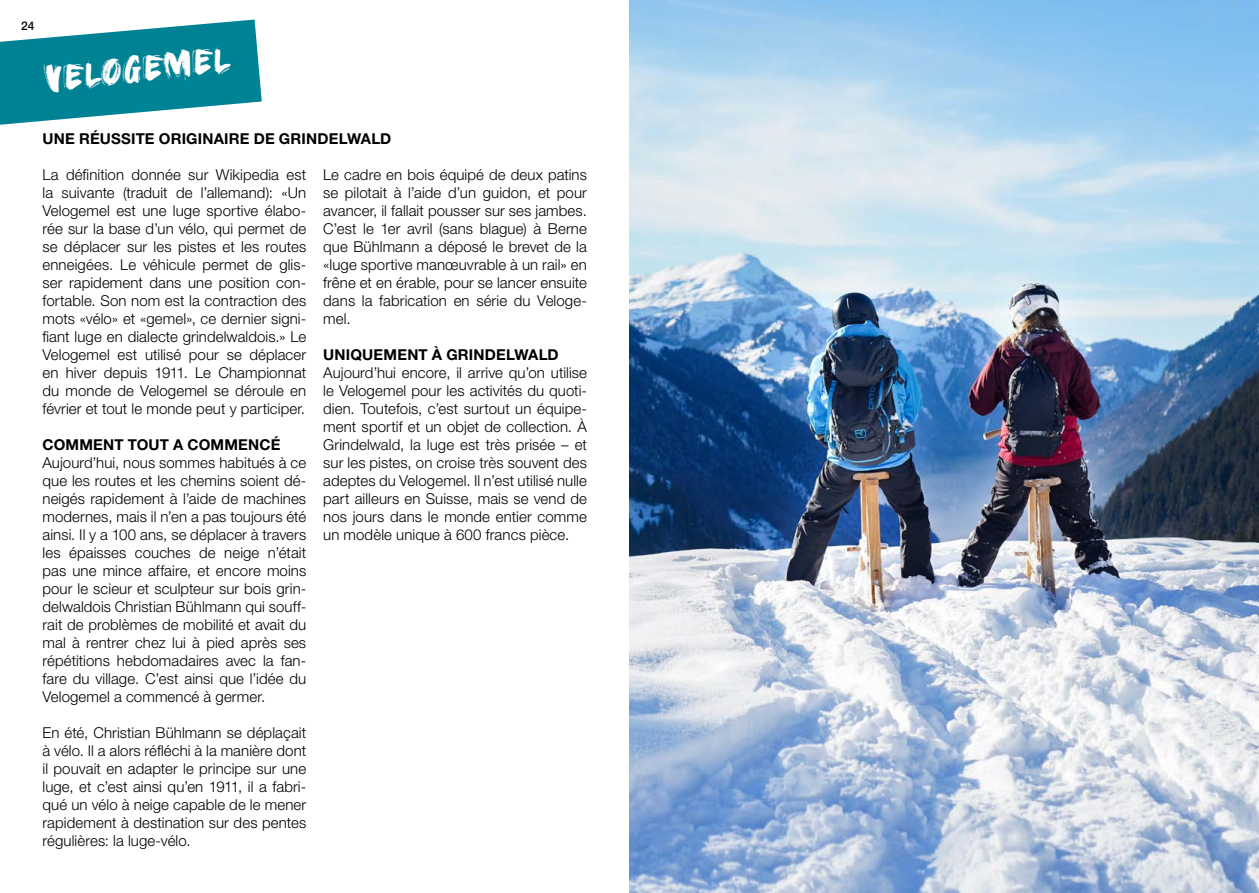
<style>
.page{position:relative;width:1259px;height:893px;background:#fff}
.page>*{position:absolute;margin:0;border:0;box-sizing:border-box;transform-origin:0 0}
.t1{font:45px "Gold Under The Mud";color:#fff}
.t2{font:300 15px/18px "Helvetica Neue LT Std";letter-spacing:.005em;color:#000;text-align:justify}
.t3{font:700 15px "Helvetica Neue LT Std";letter-spacing:.01em;color:#000}
.t4{font:500 12px "Helvetica Neue LT Std";color:#000}
</style>
<div class="page">
<img style="left:629px;top:0;width:630px;height:893px">
<svg style="left:0;top:20px;width:262px;height:105px"></svg>
<p class="t4" style="left:21px;top:18px;width:15px">24</p>
<h1 class="t1" style="left:42px;top:50px;width:188px;rotate:-6deg">VELOGEMEL</h1>
<p class="t3" style="left:43px;top:129px;width:350px">UNE RÉUSSITE ORIGINAIRE DE GRINDELWALD</p>
<p class="t2" style="left:43px;top:165px;width:265px">La définition donnée sur Wikipedia est la suivante (traduit de l’allemand): «Un Velogemel est une luge sportive élabo&shy;rée sur la base d’un vélo, qui permet de se déplacer sur les pistes et les routes enneigées. Le véhicule permet de glis&shy;ser rapidement dans une position con&shy;fortable. Son nom est la contraction des mots «vélo» et «gemel», ce dernier signi&shy;fiant luge en dialecte grindelwaldois.» Le Velogemel est utilisé pour se déplacer en hiver depuis 1911. Le Championnat du monde de Velogemel se déroule en février et tout le monde peut y participer.</p>
<p class="t3" style="left:43px;top:435px;width:239px">COMMENT TOUT A COMMENCÉ</p>
<p class="t2" style="left:43px;top:453px;width:265px">Aujourd’hui, nous sommes habitués à ce que les routes et les chemins soient dé&shy;neigés rapidement à l’aide de machines modernes, mais il n’en a pas toujours été ainsi. Il y a 100 ans, se déplacer à travers les épaisses couches de neige n’était pas une mince affaire, et encore moins pour le scieur et sculpteur sur bois grin&shy;delwaldois Christian Bühlmann qui souff&shy;rait de problèmes de mobilité et avait du mal à rentrer chez lui à pied après ses répétitions hebdomadaires avec la fan&shy;fare du village. C’est ainsi que l’idée du Velogemel a commencé à germer.</p>
<p class="t2" style="left:43px;top:723px;width:265px">En été, Christian Bühlmann se déplaçait à vélo. Il a alors réfléchi à la manière dont il pouvait en adapter le principe sur une luge, et c’est ainsi qu’en 1911, il a fabri&shy;qué un vélo à neige capable de le mener rapidement à destination sur des pentes régulières: la luge-vélo.</p>
<p class="t2" style="left:323px;top:165px;width:265px">Le cadre en bois équipé de deux patins se pilotait à l’aide d’un guidon, et pour avancer, il fallait pousser sur ses jambes.<br>C’est le 1er avril (sans blague) à Berne que Bühlmann a déposé le brevet de la «luge sportive manœuvrable à un rail» en frêne et en érable, pour se lancer ensuite dans la fabrication en série du Veloge&shy;mel.</p>
<p class="t3" style="left:323px;top:345px;width:237px">UNIQUEMENT À GRINDELWALD</p>
<p class="t2" style="left:323px;top:363px;width:265px">Aujourd’hui encore, il arrive qu’on utilise le Velogemel pour les activités du quoti&shy;dien. Toutefois, c’est surtout un équipe&shy;ment sportif et un objet de collection. À Grindelwald, la luge est très prisée – et sur les pistes, on croise très souvent des adeptes du Velogemel. Il n’est utilisé nulle part ailleurs en Suisse, mais se vend de nos jours dans le monde entier comme un modèle unique à 600 francs pièce.</p>
</div>
